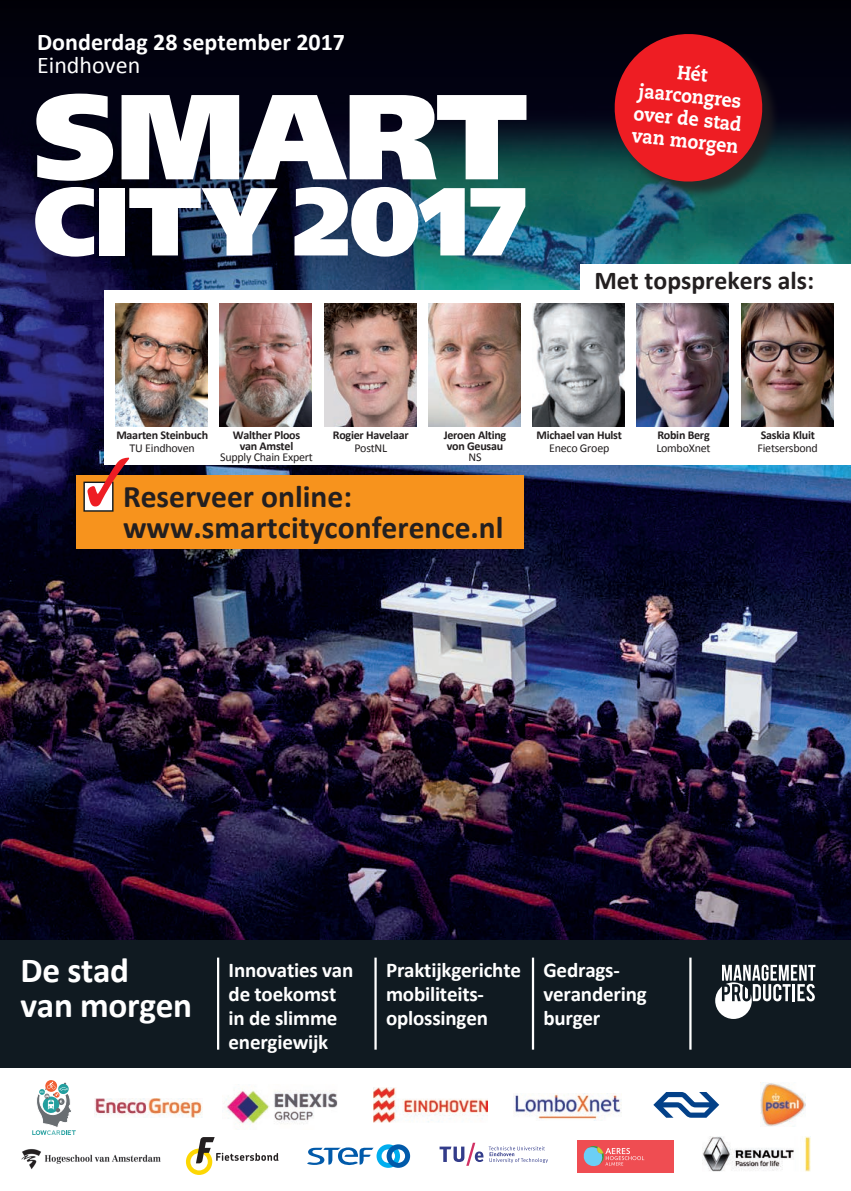
<style>
.page{position:relative;width:851px;height:1191px;background:#fff}
.page>*{position:absolute;margin:0;border:0;box-sizing:border-box;transform-origin:0 0}
.t1{font:900 120.75px "Frutiger";letter-spacing:-.005em;color:#fff}
.t2{font:900 96.45px "Frutiger";letter-spacing:-.005em;color:#fff}
.t3{font:700 35.25px/34.5px "Calibri";letter-spacing:-.01em;color:#fff}
.t4{font:700 31.5px "Calibri";color:#231f20}
.t5{font:700 25.65px "Calibri";color:#231f20}
.t6{font:700 24px "Calibri";color:#fff}
.t7{font:24px "Calibri";color:#fff}
.t8{font:700 21px/24px "Calibri";letter-spacing:-.01em;color:#fff}
.t9{font:800 19.5px/22.5px "Caecilia";color:#fff;text-align:center;scale:.9 1}
.t10{font:700 12px/11.2px "Calibri";letter-spacing:-.02em;color:#231f20;text-align:center}
.t11{font:12px "Calibri";letter-spacing:-.02em;color:#231f20}
</style>
<div class="page">
<img style="left:0;top:327px;width:850px;height:613px">
<svg style="left:0;top:0;width:850px;height:327px;background:#0d2132"></svg>
<div style="left:0;top:940px;width:850px;height:127px;background:#101a21"></div>
<div style="left:617px;top:37px;width:163px;height:163px;background:#231f20;opacity:.75"></div>
<svg style="left:610px;top:30px;width:156px;height:155px;background:#ac1d23"></svg>
<div style="left:581px;top:264px;width:269px;height:34px;background:#fff"></div>
<div style="left:104px;top:291px;width:746px;height:174px;background:#fff"></div>
<img style="left:220px;top:303px;width:92px;height:123px">
<img style="left:116px;top:303px;width:92px;height:123px">
<img style="left:324px;top:303px;width:92px;height:123px">
<img style="left:428px;top:303px;width:92px;height:123px">
<img style="left:532px;top:303px;width:92px;height:123px">
<img style="left:637px;top:303px;width:91px;height:123px">
<img style="left:741px;top:303px;width:92px;height:123px">
<hr style="left:217px;top:957px;width:2px;height:92px;background:#fff">
<hr style="left:374px;top:957px;width:2px;height:92px;background:#fff">
<hr style="left:532px;top:957px;width:2px;height:92px;background:#fff">
<hr style="left:689px;top:957px;width:2px;height:92px;background:#fff">
<div style="left:77px;top:475px;width:446px;height:74px;background:#f7931d"></div>
<div style="left:83px;top:481px;width:30px;height:30px;background:#fff;border:1px solid #101a21"></div>
<svg style="left:715px;top:964px;width:100px;height:55px"></svg>
<img style="left:94px;top:1098px;width:109px;height:19px">
<img style="left:21px;top:1149px;width:140px;height:20px">
<svg style="left:186px;top:1137px;width:92px;height:37px"></svg>
<img style="left:513px;top:1093px;width:108px;height:28px">
<svg style="left:439px;top:1142px;width:109px;height:23px"></svg>
<img style="left:760px;top:1082px;width:45px;height:44px">
<img style="left:702px;top:1136px;width:108px;height:35px">
<svg style="left:307px;top:1144px;width:103px;height:23px"></svg>
<img style="left:224px;top:1088px;width:114px;height:38px">
<svg style="left:32px;top:1081px;width:44px;height:54px"></svg>
<svg style="left:653px;top:1092px;width:66px;height:25px"></svg>
<div style="left:577px;top:1140px;width:97px;height:32px;background:#ef4d52"></div>
<svg style="left:583px;top:1146px;width:61px;height:21px"></svg>
<img style="left:373px;top:1087px;width:114px;height:35px">
<svg style="left:87px;top:457px;width:42px;height:49px"></svg>
<p class="t6" style="left:37px;top:27px;width:309px">Donderdag 28 september 2017</p>
<p class="t7" style="left:37px;top:50px;width:105px">Eindhoven</p>
<p class="t9" style="left:639px;top:57px;width:122px;rotate:6deg">Hét jaarcongres over de stad van morgen</p>
<p class="t1" style="left:33px;top:63px;width:495px">SMART</p>
<p class="t2" style="left:33px;top:163px;width:494px">CITY 2017</p>
<p class="t5" style="left:594px;top:265px;width:221px">Met topsprekers als:</p>
<p class="t10" style="left:116px;top:429px;width:93px">Maarten Steinbuch</p>
<p class="t11" style="left:130px;top:441px;width:67px">TU Eindhoven</p>
<p class="t10" style="left:233px;top:429px;width:69px">Walther Ploos van Amstel</p>
<p class="t11" style="left:220px;top:450px;width:94px">Supply Chain Expert</p>
<p class="t10" style="left:333px;top:429px;width:77px">Rogier Havelaar</p>
<p class="t11" style="left:354px;top:441px;width:34px">PostNL</p>
<p class="t10" style="left:443px;top:429px;width:64px;text-align:left">Jeroen Alting von Geusau</p>
<p class="t11" style="left:468px;top:450px;width:15px">NS</p>
<p class="t10" style="left:536px;top:429px;width:87px">Michael van Hulst</p>
<p class="t11" style="left:549px;top:441px;width:62px">Eneco Groep</p>
<p class="t10" style="left:657px;top:429px;width:54px">Robin Berg</p>
<p class="t11" style="left:656px;top:441px;width:56px">LomboXnet</p>
<p class="t10" style="left:760px;top:429px;width:56px">Saskia Kluit</p>
<p class="t11" style="left:757px;top:441px;width:62px">Fietsersbond</p>
<p class="t4" style="left:123px;top:477px;width:230px">Reserveer online:</p>
<p class="t4" style="left:123px;top:507px;width:382px">www.smartcityconference.nl</p>
<p class="t3" style="left:21px;top:951px;width:173px">De stad<br>van morgen</p>
<p class="t8" style="left:228px;top:956px;width:126px">Innovaties van de toekomst in de slimme energiewijk</p>
<p class="t8" style="left:386px;top:956px;width:136px">Praktijkgerichte mobiliteits&shy;oplossingen</p>
<p class="t8" style="left:543px;top:956px;width:78px">Gedrags-</p>
<p class="t8" style="left:543px;top:981px;width:105px">verandering burger</p>
</div>
